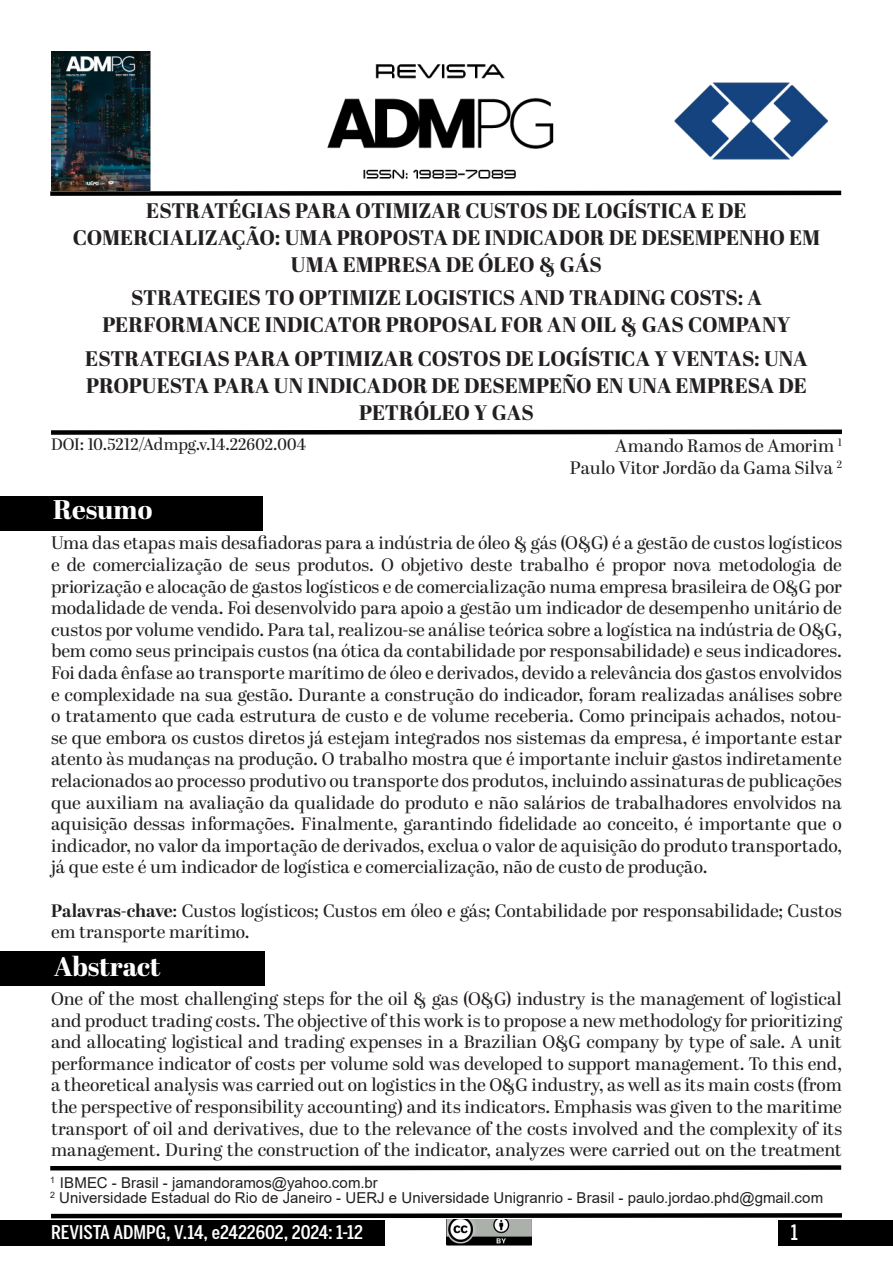
<style>
.page{position:relative;width:893px;height:1263px;background:#fff}
.page>*{position:absolute;margin:0;border:0;box-sizing:border-box;transform-origin:0 0}
.t1{font:800 27px "Abril Display";color:#fff}
.Titulo{font:800 21px/27px "Abril Display";color:#231f20;text-align:center}
.t2{font:500 21px "Benton Sans Comp";color:#fff}
.t3{font:500 18.75px "Benton Sans Comp";letter-spacing:-.005em;color:#fff;scale:1.11 1}
.Resumo_pt{font:18px/21.6px "Abril Display";color:#231f20;text-align:justify}
.Autores{font:18px "Abril Display";letter-spacing:-.005em;color:#231f20}
.t4{font:16.5px "Abril Display";color:#231f20}
.t5{font:15px "Arial";letter-spacing:.005em;color:#231f20}
.s1{font-weight:700}
</style>
<div class="page">
<div style="left:778px;top:1220px;width:115px;height:26px;background:#000"></div>
<div style="left:0;top:1220px;width:384px;height:26px;background:#000"></div>
<svg style="left:51px;top:1213px;width:791px;height:6px;background:#3f3f3f"></svg>
<img style="left:446px;top:1219px;width:86px;height:27px">
<img style="left:51px;top:51px;width:778px;height:137px">
<svg style="left:50px;top:188px;width:792px;height:8px"></svg>
<svg style="left:51px;top:429px;width:791px;height:6px;background:#3f3f3f"></svg>
<svg style="left:50px;top:1165px;width:792px;height:6px;background:#3f3f3f"></svg>
<div style="left:0;top:496px;width:263px;height:35px;background:#000"></div>
<div style="left:0;top:951px;width:264px;height:35px;background:#000"></div>
<p class="Titulo" style="left:73px;top:198px;width:749px">ESTRATÉGIAS PARA OTIMIZAR CUSTOS DE LOGÍSTICA E DE<br>COMERCIALIZAÇÃO: UMA PROPOSTA DE INDICADOR DE DESEMPENHO EM<br>UMA EMPRESA DE ÓLEO &amp; GÁS</p>
<p class="Titulo" style="left:102px;top:286px;width:689px">STRATEGIES TO OPTIMIZE LOGISTICS AND TRADING COSTS: A<br>PERFORMANCE INDICATOR PROPOSAL FOR AN OIL &amp; GAS COMPANY</p>
<p class="Titulo" style="left:85px;top:346px;width:724px">ESTRATEGIAS PARA OPTIMIZAR COSTOS DE LOGÍSTICA Y VENTAS: UNA<br>PROPUESTA PARA UN INDICADOR DE DESEMPEÑO EN UNA EMPRESA DE<br>PETRÓLEO Y GAS</p>
<p class="Autores" style="left:615px;top:434px;width:228px">Amando Ramos de Amorim <sup>1</sup></p>
<p class="Autores" style="left:570px;top:455px;width:274px">Paulo Vitor Jordão da Gama Silva <sup>2</sup></p>
<p class="t4" style="left:51px;top:432px;width:256px">DOI: 10.5212/Admpg.v.14.22602.004</p>
<p class="t1" style="left:53px;top:491px;width:101px">Resumo</p>
<p class="Resumo_pt" style="left:51px;top:533px;width:792px">Uma das etapas mais desafiadoras para a indústria de óleo &amp; gás (O&amp;G) é a gestão de custos logísticos e de comercialização de seus produtos. O objetivo deste trabalho é propor nova metodologia de priorização e alocação de gastos logísticos e de comercialização numa empresa brasileira de O&amp;G por modalidade de venda. Foi desenvolvido para apoio a gestão um indicador de desempenho unitário de custos por volume vendido. Para tal, realizou-se análise teórica sobre a logística na indústria de O&amp;G, bem como seus principais custos (na ótica da contabilidade por responsabilidade) e seus indicadores.<br>Foi dada ênfase ao transporte marítimo de óleo e derivados, devido a relevância dos gastos envolvidos e complexidade na sua gestão. Durante a construção do indicador, foram realizadas análises sobre o tratamento que cada estrutura de custo e de volume receberia. Como principais achados, notou&shy;se que embora os custos diretos já estejam integrados nos sistemas da empresa, é importante estar atento às mudanças na produção. O trabalho mostra que é importante incluir gastos indiretamente relacionados ao processo produtivo ou transporte dos produtos, incluindo assinaturas de publicações que auxiliam na avaliação da qualidade do produto e não salários de trabalhadores envolvidos na aquisição dessas informações. Finalmente, garantindo fidelidade ao conceito, é importante que o indicador, no valor da importação de derivados, exclua o valor de aquisição do produto transportado, já que este é um indicador de logística e comercialização, não de custo de produção.</p>
<p class="Resumo_pt" style="left:51px;top:900px;width:792px"><span class="s1">Palavras-chave</span>: Custos logísticos; Custos em óleo e gás; Contabilidade por responsabilidade; Custos em transporte marítimo.</p>
<p class="t1" style="left:54px;top:948px;width:108px">Abstract</p>
<p class="Resumo_pt" style="left:51px;top:989px;width:792px">One of the most challenging steps for the oil &amp; gas (O&amp;G) industry is the management of logistical and product trading costs. The objective of this work is to propose a new methodology for prioritizing and allocating logistical and trading expenses in a Brazilian O&amp;G company by type of sale. A unit performance indicator of costs per volume sold was developed to support management. To this end, a theoretical analysis was carried out on logistics in the O&amp;G industry, as well as its main costs (from the perspective of responsibility accounting) and its indicators. Emphasis was given to the maritime transport of oil and derivatives, due to the relevance of the costs involved and the complexity of its management. During the construction of the indicator, analyzes were carried out on the treatment</p>
<p class="t5" style="left:50px;top:1172px;width:329px"><sup>1</sup> IBMEC - Brasil - jamandoramos@yahoo.com.br</p>
<p class="t5" style="left:50px;top:1187px;width:774px"><sup>2</sup> Universidade Estadual do Rio de Janeiro - UERJ e Universidade Unigranrio - Brasil - paulo.jordao.phd@gmail.com</p>
<p class="t3" style="left:51px;top:1221px;width:283px">REVISTA ADMPG, V.14, e2422602, 2024: 1-12</p>
<p class="t2" style="left:791px;top:1220px;width:9px">1</p>
</div>
